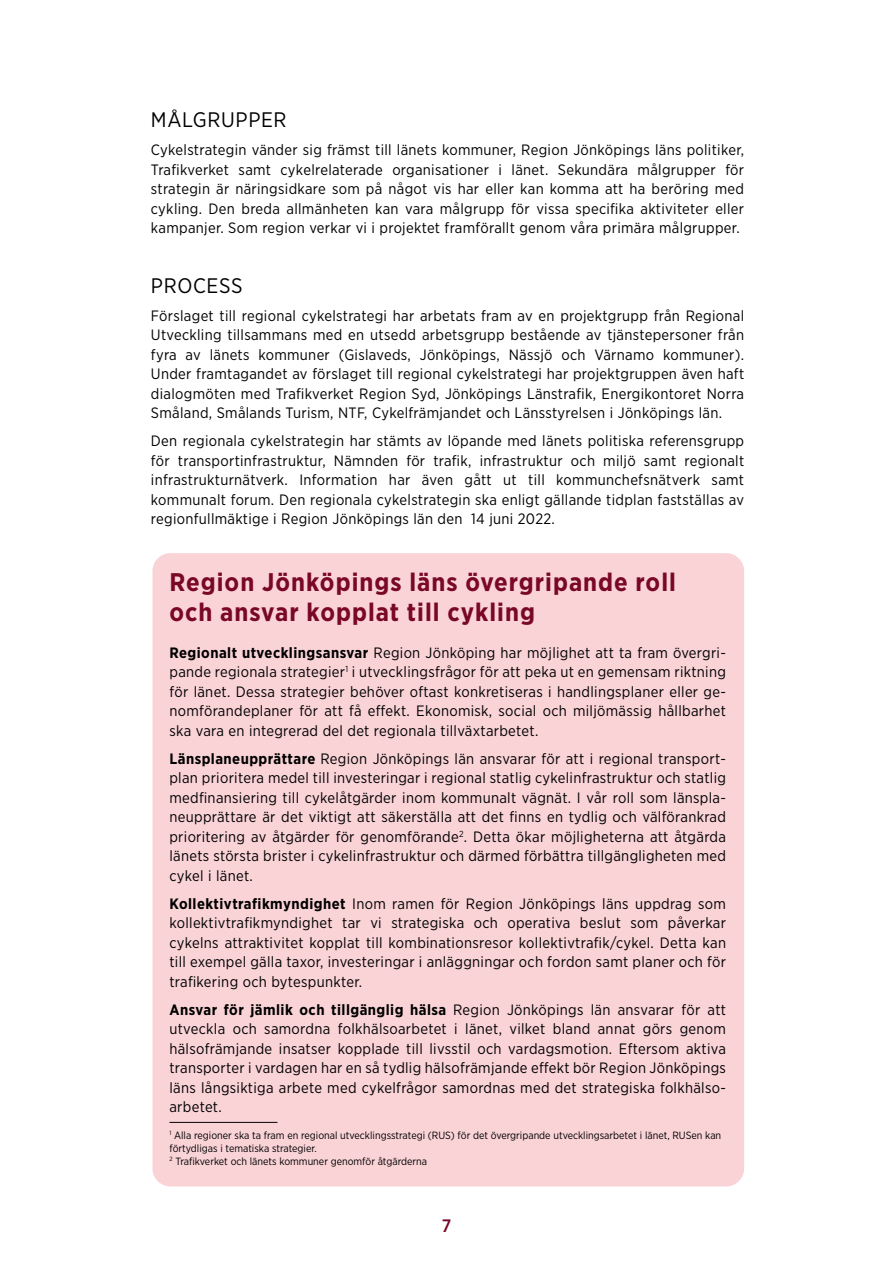
<style>
.page{position:relative;width:893px;height:1263px;background:#fff}
.page>*{position:absolute;margin:0;border:0;box-sizing:border-box;transform-origin:0 0}
.t1{font:700 25.5px/30.6px "Gotham Narrow";letter-spacing:.04em;color:#790726}
.t2{font:21px "Gotham Narrow";letter-spacing:.03em;color:#000}
.t3{font:500 18px "Gotham Narrow";color:#790726}
.t4{font:15px/19.5px "Gotham Narrow";letter-spacing:.02em;color:#000;text-align:justify}
.t5{font:10.5px/13px "Gotham Narrow";color:#000}
.s1{font-weight:700}
</style>
<div class="page">
<div style="left:152px;top:553px;width:592px;height:633px;background:#fad3d7;border-radius:18px"></div>
<hr style="left:169px;top:1122px;width:108px;height:1px;background:#000">
<h2 class="t2" style="left:151px;top:107px;width:137px">MÅLGRUPPER</h2>
<p class="t4" style="left:151px;top:140px;width:595px">Cykelstrategin vänder sig främst till länets kommuner, Region Jönköpings läns politiker, Trafikverket samt cykelrelaterade organisationer i länet. Sekundära målgrupper för strategin är näringsidkare som på något vis har eller kan komma att ha beröring med cykling. Den breda allmänheten kan vara målgrupp för vissa specifika aktiviteter eller kampanjer. Som region verkar vi i projektet framförallt genom våra primära målgrupper.</p>
<h2 class="t2" style="left:151px;top:272px;width:93px">PROCESS</h2>
<p class="t4" style="left:151px;top:305px;width:595px">Förslaget till regional cykelstrategi har arbetats fram av en projektgrupp från Regional Utveckling tillsammans med en utsedd arbetsgrupp bestående av tjänstepersoner från fyra av länets kommuner (Gislaveds, Jönköpings, Nässjö och Värnamo kommuner).<br>Under framtagandet av förslaget till regional cykelstrategi har projektgruppen även haft dialogmöten med Trafikverket Region Syd, Jönköpings Länstrafik, Energikontoret Norra Småland, Smålands Turism, NTF, Cykelfrämjandet och Länsstyrelsen i Jönköpings län.</p>
<p class="t4" style="left:151px;top:431px;width:595px">Den regionala cykelstrategin har stämts av löpande med länets politiska referensgrupp för transportinfrastruktur, Nämnden för trafik, infrastruktur och miljö samt regionalt infrastrukturnätverk. Information har även gått ut till kommunchefsnätverk samt kommunalt forum. Den regionala cykelstrategin ska enligt gällande tidplan fastställas av regionfullmäktige i Region Jönköpings län den 14 juni 2022.</p>
<h1 class="t1" style="left:169px;top:566px;width:508px">Region Jönköpings läns övergripande roll och ansvar kopplat till cykling</h1>
<p class="t4" style="left:169px;top:642px;width:558px"><span class="s1">Regionalt utvecklingsansvar</span> Region Jönköping har möjlighet att ta fram övergri&shy;pande regionala strategier<sup>1</sup> i utvecklingsfrågor för att peka ut en gemensam riktning för länet. Dessa strategier behöver oftast konkretiseras i handlingsplaner eller ge&shy;nomförandeplaner för att få effekt. Ekonomisk, social och miljömässig hållbarhet ska vara en integrerad del det regionala tillväxtarbetet.</p>
<p class="t4" style="left:169px;top:748px;width:558px"><span class="s1">Länsplaneupprättare</span> Region Jönköpings län ansvarar för att i regional transport&shy;plan prioritera medel till investeringar i regional statlig cykelinfrastruktur och statlig medfinansiering till cykelåtgärder inom kommunalt vägnät. I vår roll som länspla&shy;neupprättare är det viktigt att säkerställa att det finns en tydlig och välförankrad prioritering av åtgärder för genomförande<sup>2</sup>. Detta ökar möjligheterna att åtgärda länets största brister i cykelinfrastruktur och därmed förbättra tillgängligheten med cykel i länet.</p>
<p class="t4" style="left:169px;top:893px;width:558px"><span class="s1">Kollektivtrafikmyndighet</span> Inom ramen för Region Jönköpings läns uppdrag som kollektivtrafikmyndighet tar vi strategiska och operativa beslut som påverkar cykelns attraktivitet kopplat till kombinationsresor kollektivtrafik/cykel. Detta kan till exempel gälla taxor, investeringar i anläggningar och fordon samt planer och för trafikering och bytespunkter.</p>
<p class="t4" style="left:169px;top:999px;width:558px"><span class="s1">Ansvar för jämlik och tillgänglig hälsa</span> Region Jönköpings län ansvarar för att utveckla och samordna folkhälsoarbetet i länet, vilket bland annat görs genom hälsofrämjande insatser kopplade till livsstil och vardagsmotion. Eftersom aktiva transporter i vardagen har en så tydlig hälsofrämjande effekt bör Region Jönköpings läns långsiktiga arbete med cykelfrågor samordnas med det strategiska folkhälso&shy;arbetet.</p>
<p class="t5" style="left:169px;top:1128px;width:553px"><sup>1</sup> Alla regioner ska ta fram en regional utvecklingsstrategi (RUS) för det övergripande utvecklingsarbetet i länet, RUSen kan förtydligas i tematiska strategier.<br><sup>2</sup> Trafikverket och länets kommuner genomför åtgärderna</p>
<p class="t3" style="left:442px;top:1214px;width:11px">7</p>
</div>
